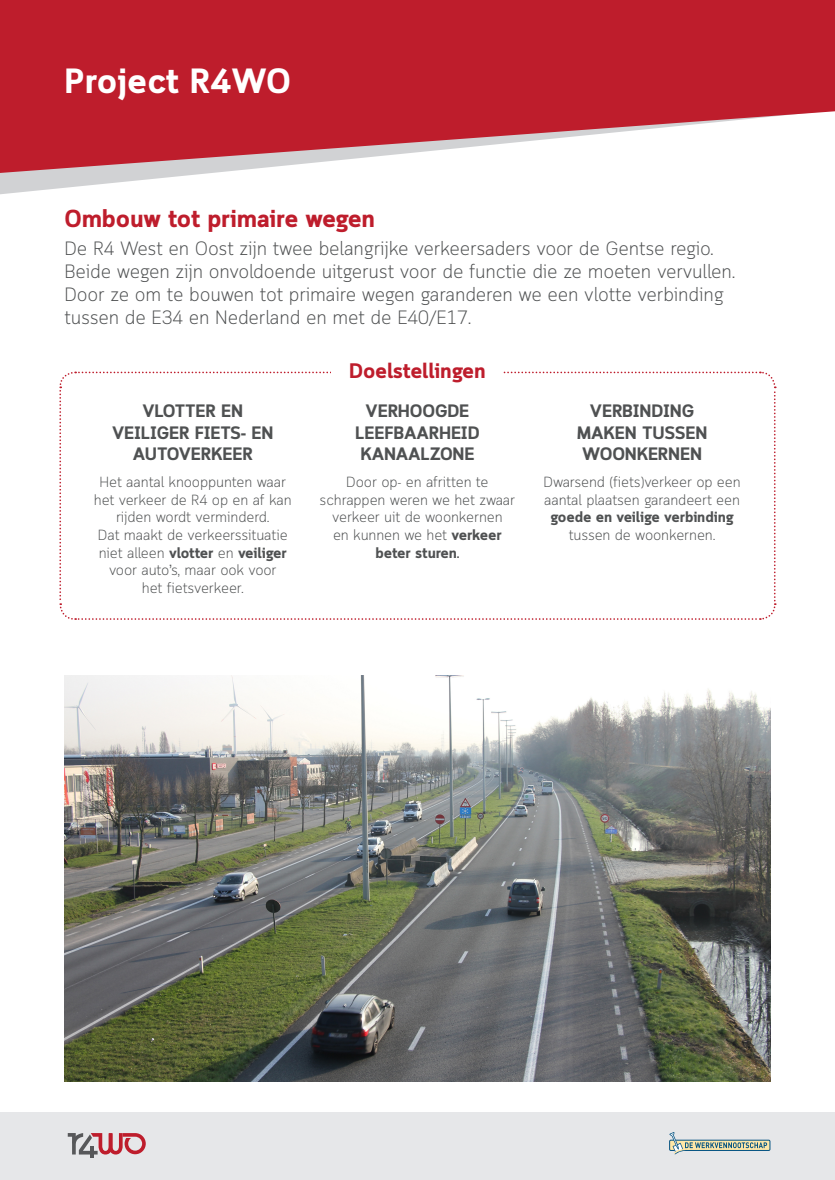
<style>
.page{position:relative;width:835px;height:1180px;background:#fff}
.page>*{position:absolute;margin:0;border:0;box-sizing:border-box;transform-origin:0 0}
.t1{font:700 35px "Cloud";color:#fff}
.t2{font:700 24.5px "Cloud";letter-spacing:-.01em;color:#be1d2c}
.t3{font:700 21px "Cloud";letter-spacing:-.01em;color:#be1d2c}
.t4{font:300 19.25px/23.1px "Cloud";letter-spacing:-.01em;color:#4f5152}
.t5{font:700 17.95px/21.6px "Cloud";letter-spacing:-.01em;color:#4f5152;text-align:center}
.t6{font:300 14.7px/17.6px "Cloud";letter-spacing:-.01em;color:#4f5152;text-align:center}
.s1{font-weight:700}
</style>
<div class="page">
<svg style="left:0;top:0;width:834px;height:195px;fill:#be1d2c"></svg>
<div style="left:0;top:1112px;width:834px;height:68px;background:#e6e7e9"></div>
<hr style="left:90px;top:1146px;width:4px;height:12px;background:#57585a">
<svg style="left:68px;top:1133px;width:78px;height:21px"></svg>
<div style="left:669px;top:1140px;width:101px;height:10px;border:1px solid #015182"></div>
<svg style="left:669px;top:1132px;width:98px;height:22px"></svg>
<img style="left:64px;top:676px;width:706px;height:405px">
<svg style="left:59px;top:371px;width:717px;height:249px"></svg>
<div style="left:331px;top:363px;width:172px;height:30px;background:#fff"></div>
<p class="t1" style="left:64px;top:60px;width:228px">Project R4WO</p>
<p class="t2" style="left:64px;top:203px;width:312px">Ombouw tot primaire wegen</p>
<p class="t4" style="left:64px;top:238px;width:672px">De R4 West en Oost zijn twee belangrijke verkeersaders voor de Gentse regio.<br>Beide wegen zijn onvoldoende uitgerust voor de functie die ze moeten vervullen.<br>Door ze om te bouwen tot primaire wegen garanderen we een vlotte verbinding tussen de E34 en Nederland en met de E40/E17.</p>
<p class="t5" style="left:112px;top:401px;width:163px">VLOTTER EN<br>VEILIGER FIETS- EN<br>AUTOVERKEER</p>
<p class="t6" style="left:94px;top:474px;width:199px">Het aantal knooppunten waar het verkeer de R4 op en af kan rijden wordt verminderd.<br>Dat maakt de verkeerssituatie niet alleen <span class="s1">vlotter</span> en <span class="s1">veiliger </span>voor auto’s, maar ook voor<br>het fietsverkeer.</p>
<p class="t3" style="left:349px;top:358px;width:138px">Doelstellingen</p>
<p class="t5" style="left:355px;top:401px;width:126px">VERHOOGDE<br>LEEFBAARHEID<br>KANAALZONE</p>
<p class="t6" style="left:319px;top:474px;width:197px">Door op- en afritten te schrappen weren we het zwaar verkeer uit de woonkernen<br>en kunnen we het <span class="s1">verkeer beter sturen.</span></p>
<p class="t5" style="left:576px;top:401px;width:132px">VERBINDING<br>MAKEN TUSSEN<br>WOONKERNEN</p>
<p class="t6" style="left:543px;top:474px;width:199px">Dwarsend (fiets)verkeer op een aantal plaatsen garandeert een <span class="s1">goede en veilige verbinding </span>tussen de woonkernen.</p>
</div>
